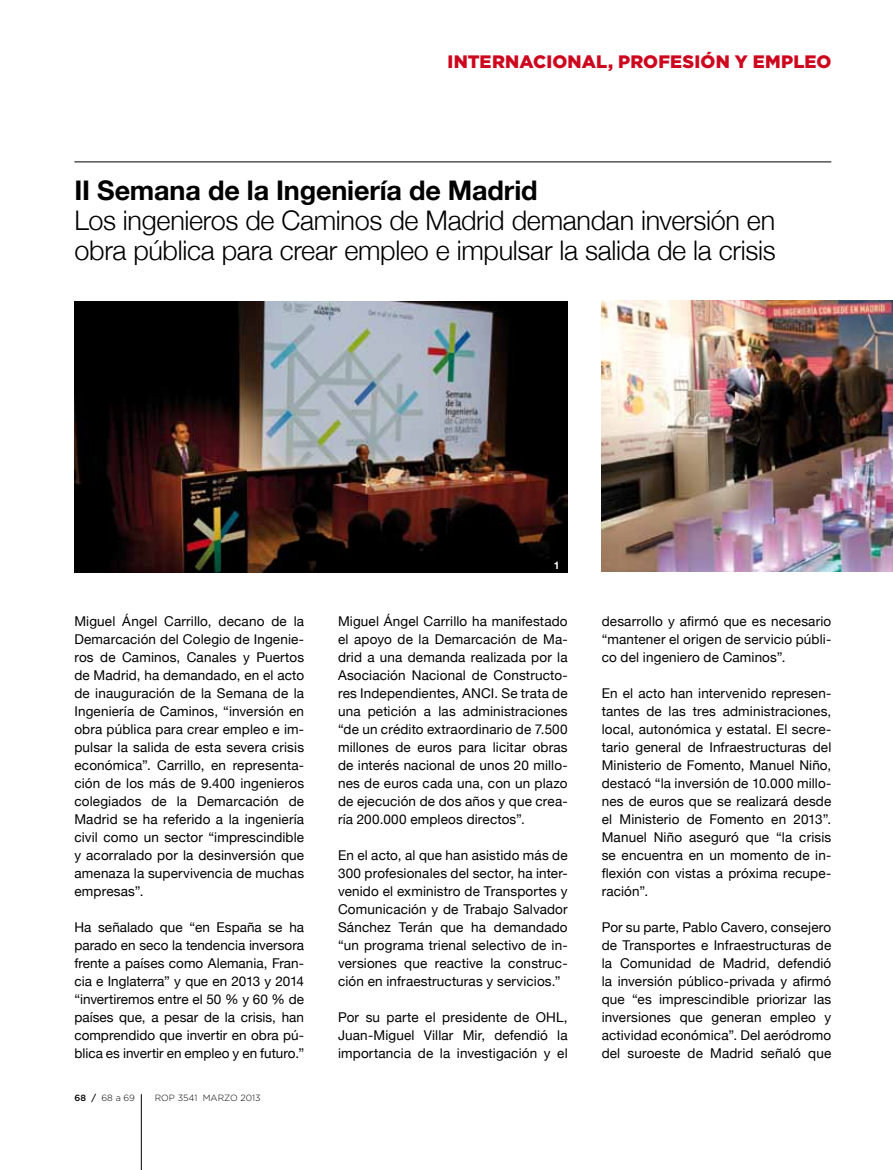
<style>
.page{position:relative;width:893px;height:1170px;background:#fff}
.page>*{position:absolute;margin:0;border:0;box-sizing:border-box;transform-origin:0 0}
.t1{font:300 27px/30px "Helvetica Neue";letter-spacing:-.01em;color:#000}
.t2{font:700 27px "Helvetica Neue";letter-spacing:-.005em;color:#000}
.t3{font:900 18px "Gotham";letter-spacing:.005em;color:#cd071e}
.t4{font:13.5px/18px "Helvetica Neue";letter-spacing:.01em;color:#000;text-align:justify}
.t5{font:700 10.5px "Helvetica Neue";color:#fff}
.t6{font:300 9px "Gotham";color:#000}
.s1{font-weight:500}
</style>
<div class="page">
<hr style="left:141px;top:1094px;width:1px;height:75px;background:#000">
<hr style="left:74px;top:162px;width:757px;height:1px;background:#000">
<img style="left:74px;top:302px;width:494px;height:270px">
<img style="left:602px;top:301px;width:291px;height:271px">
<h2 class="t3" style="left:448px;top:50px;width:385px">INTERNACIONAL, PROFESIÓN Y EMPLEO</h2>
<h1 class="t2" style="left:74px;top:173px;width:465px">II Semana de la Ingeniería de Madrid</h1>
<h1 class="t1" style="left:74px;top:204px;width:703px">Los ingenieros de Caminos de Madrid demandan inversión en obra pública para crear empleo e impulsar la salida de la crisis</h1>
<p class="t4" style="left:74px;top:612px;width:231px">Miguel Ángel Carrillo, decano de la Demarcación del Colegio de Ingenie&shy;ros de Caminos, Canales y Puertos de Madrid, ha demandado, en el acto de inauguración de la Semana de la Ingeniería de Caminos, “inversión en obra pública para crear empleo e im&shy;pulsar la salida de esta severa crisis económica”. Carrillo, en representa&shy;ción de los más de 9.400 ingenieros colegiados de la Demarcación de Madrid se ha referido a la ingeniería civil como un sector “imprescindible y acorralado por la desinversión que amenaza la supervivencia de muchas empresas”.</p>
<p class="t4" style="left:74px;top:918px;width:231px">Ha señalado que “en España se ha parado en seco la tendencia inversora frente a países como Alemania, Fran&shy;cia e Inglaterra” y que en 2013 y 2014 “invertiremos entre el 50 % y 60 % de países que, a pesar de la crisis, han comprendido que invertir en obra pú&shy;blica es invertir en empleo y en futuro.”</p>
<p class="t6" style="left:74px;top:1092px;width:62px"><span class="s1">68 /</span> 68 a 69</p>
<p class="t6" style="left:155px;top:1092px;width:107px">ROP 3541 MARZO 2013</p>
<p class="t5" style="left:554px;top:558px;width:7px">1</p>
<p class="t4" style="left:338px;top:612px;width:231px">Miguel Ángel Carrillo ha manifestado el apoyo de la Demarcación de Ma&shy;drid a una demanda realizada por la Asociación Nacional de Constructo&shy;res Independientes, ANCI. Se trata de una petición a las administraciones “de un crédito extraordinario de 7.500 millones de euros para licitar obras de interés nacional de unos 20 millo&shy;nes de euros cada una, con un plazo de ejecución de dos años y que crea&shy;ría 200.000 empleos directos”.</p>
<p class="t4" style="left:338px;top:846px;width:231px">En el acto, al que han asistido más de 300 profesionales del sector, ha inter&shy;venido el exministro de Transportes y Comunicación y de Trabajo Salvador Sánchez Terán que ha demandado “un programa trienal selectivo de in&shy;versiones que reactive la construc&shy;ción en infraestructuras y servicios.”</p>
<p class="t4" style="left:338px;top:1007px;width:231px">Por su parte el presidente de OHL, Juan-Miguel Villar Mir, defendió la importancia de la investigación y el</p>
<p class="t4" style="left:602px;top:611px;width:231px">desarrollo y afirmó que es necesario “mantener el origen de servicio públi&shy;co del ingeniero de Caminos”.</p>
<p class="t4" style="left:602px;top:683px;width:231px">En el acto han intervenido represen&shy;tantes de las tres administraciones, local, autonómica y estatal. El secre&shy;tario general de Infraestructuras del Ministerio de Fomento, Manuel Niño, destacó “la inversión de 10.000 millo&shy;nes de euros que se realizará desde el Ministerio de Fomento en 2013”.<br>Manuel Niño aseguró que “la crisis se encuentra en un momento de in&shy;flexión con vistas a próxima recupe&shy;ración”.</p>
<p class="t4" style="left:602px;top:917px;width:231px">Por su parte, Pablo Cavero, consejero de Transportes e Infraestructuras de la Comunidad de Madrid, defendió la inversión público-privada y afirmó que “es imprescindible priorizar las inversiones que generan empleo y actividad económica”. Del aeródromo del suroeste de Madrid señaló que</p>
</div>
